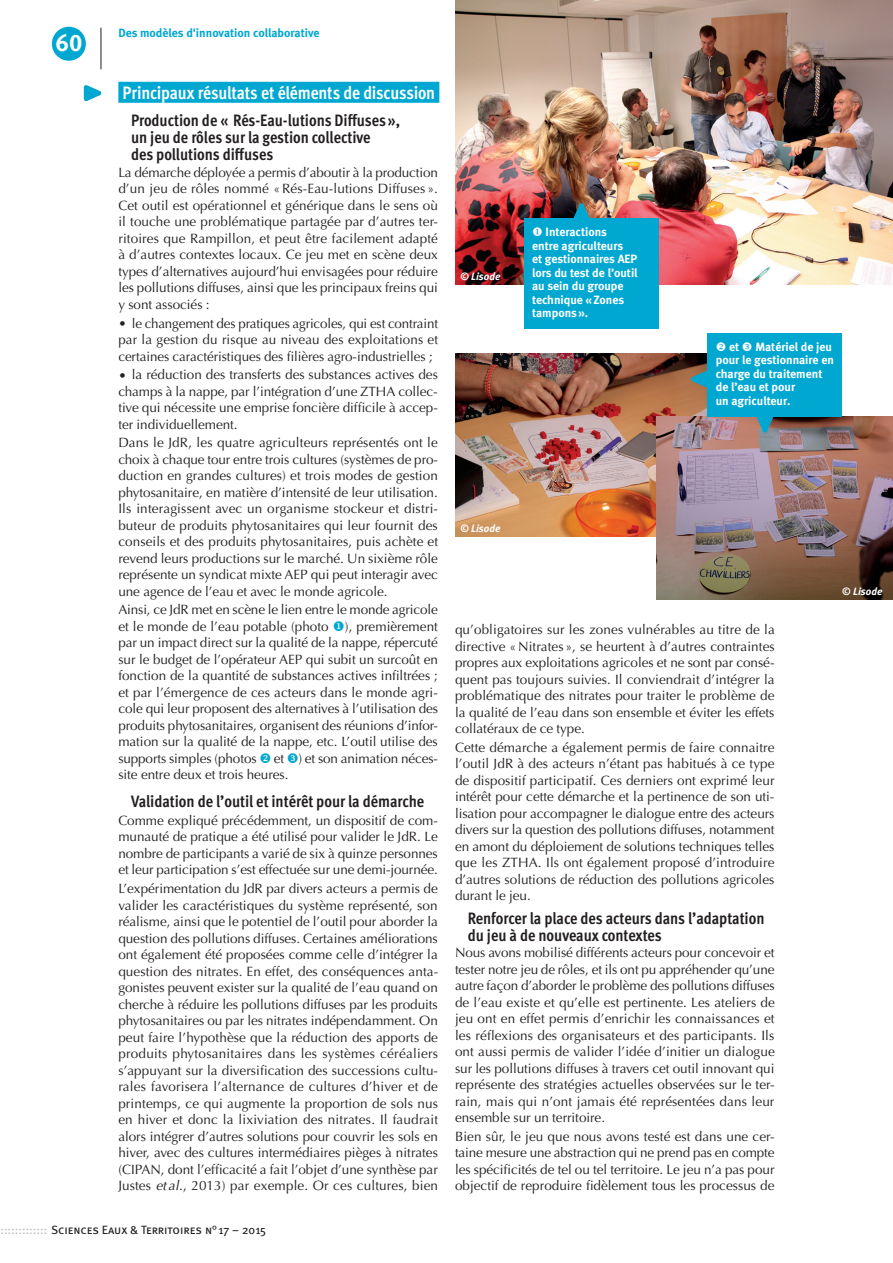
<style>
.page{position:relative;width:893px;height:1263px;background:#fff}
.page>*{position:absolute;margin:0;border:0;box-sizing:border-box;transform-origin:0 0}
.t1{font:24px "Meta Bold Caps Expert";color:#fff}
.t2{font:700 18px "Meta Cond OT";letter-spacing:-.015em;color:#fff}
.t3{font:700 16.5px/17px "Meta Cond OT";color:#231f20}
.t4{font:13.5px/16.5px "Optima";letter-spacing:-.005em;color:#231f20;text-align:justify}
.t5{font:12px/13.5px "Meta Bold LF";color:#fff}
.t6{font:12px "Meta Book Caps";letter-spacing:-.005em;color:#231f20}
.t7{font:700 12px "Meta";color:#00a7d1}
.t8{font:italic 10.5px "Meta Bold LF";color:#fff}
.s1{color:#00a7d1}
.s2{font-style:italic}
.s3{color:#bcbdc0}
</style>
<div class="page">
<img style="left:455px;top:353px;width:252px;height:184px">
<img style="left:657px;top:416px;width:236px;height:183px">
<div style="left:118px;top:82px;width:321px;height:21px;background:#00a7d1"></div>
<img style="left:455px;top:0;width:438px;height:285px">
<div style="left:524px;top:218px;width:134px;height:111px;background:#00a7d1"></div>
<svg style="left:682px;top:367px;width:25px;height:25px"></svg>
<div style="left:707px;top:333px;width:135px;height:84px;background:#00a7d1"></div>
<svg style="left:753px;top:417px;width:25px;height:24px"></svg>
<svg style="left:569px;top:194px;width:24px;height:24px"></svg>
<svg style="left:83px;top:85px;width:19px;height:17px"></svg>
<div style="left:52px;top:27px;width:34px;height:34px;background:#00a7d1;border-radius:50%"></div>
<hr style="left:101px;top:28px;width:1px;height:41px;background:#231f20">
<h1 class="t1" style="left:56px;top:28px;width:28px">60</h1>
<p class="t7" style="left:118px;top:25px;width:203px">Des modèles d'innovation collaborative</p>
<h2 class="t2" style="left:123px;top:81px;width:314px">Principaux résultats et éléments de discussion</h2>
<p class="t3" style="left:131px;top:113px;width:271px">Production de « Rés-Eau-lutions Diffuses», un jeu de rôles sur la gestion collective<br>des pollutions diffuses</p>
<p class="t4" style="left:118px;top:164px;width:321px">La démarche déployée a permis d’aboutir à la production d’un jeu de rôles nommé «Rés-Eau-lutions Diffuses ».<br>Cet outil est opérationnel et générique dans le sens où il touche une problématique partagée par d’autres ter&shy;ritoires que Rampillon, et peut être facilement adapté à d’autres contextes locaux. Ce jeu met en scène deux types d’alternatives aujourd’hui envisagées pour réduire les pollutions diffuses, ainsi que les principaux freins qui y sont associés :</p>
<p class="t4" style="left:118px;top:315px;width:321px">• le changement des pratiques agricoles, qui est contraint par la gestion du risque au niveau des exploitations et certaines caractéristiques des filières agro-industrielles ;</p>
<p class="t4" style="left:118px;top:367px;width:321px">• la réduction des transferts des substances actives des champs à la nappe, par l’intégration d’une ZTHA collec&shy;tive qui nécessite une emprise foncière difficile à accep&shy;ter individuellement.</p>
<p class="t4" style="left:118px;top:435px;width:321px">Dans le JdR, les quatre agriculteurs représentés ont le choix à chaque tour entre trois cultures (systèmes de pro&shy;duction en grandes cultures) et trois modes de gestion phytosanitaire, en matière d’intensité de leur utilisation.<br>Ils interagissent avec un organisme stockeur et distri&shy;buteur de produits phytosanitaires qui leur fournit des conseils et des produits phytosanitaires, puis achète et revend leurs productions sur le marché. Un sixième rôle représente un syndicat mixte AEP qui peut interagir avec une agence de l’eau et avec le monde agricole.</p>
<p class="t4" style="left:118px;top:602px;width:321px">Ainsi, ce JdR met en scène le lien entre le monde agricole et le monde de l’eau potable (photo <span class="s1">◆</span>), premièrement par un impact direct sur la qualité de la nappe, répercuté sur le budget de l’opérateur AEP qui subit un surcoût en fonction de la quantité de substances actives infiltrées ; et par l’émergence de ces acteurs dans le monde agri&shy;cole qui leur proposent des alternatives à l’utilisation des produits phytosanitaires, organisent des réunions d’infor&shy;mation sur la qualité de la nappe, etc. L’outil utilise des supports simples (photos <span class="s1">❖</span> et ) et son animation néces&shy;site entre deux et trois heures.</p>
<p class="t3" style="left:131px;top:793px;width:295px">Validation de l’outil et intérêt pour la démarche</p>
<p class="t4" style="left:118px;top:812px;width:321px">Comme expliqué précédemment, un dispositif de com&shy;munauté de pratique a été utilisé pour valider le JdR. Le nombre de participants a varié de six à quinze personnes et leur participation s’est effectuée sur une demi-journée.</p>
<p class="t4" style="left:118px;top:880px;width:321px">L’expérimentation du JdR par divers acteurs a permis de valider les caractéristiques du système représenté, son réalisme, ainsi que le potentiel de l’outil pour aborder la question des pollutions diffuses. Certaines améliorations ont également été proposées comme celle d’intégrer la question des nitrates. En effet, des conséquences anta&shy;gonistes peuvent exister sur la qualité de l’eau quand on cherche à réduire les pollutions diffuses par les produits phytosanitaires ou par les nitrates indépendamment. On peut faire l’hypothèse que la réduction des apports de produits phytosanitaires dans les systèmes céréaliers s’appuyant sur la diversification des successions cultu&shy;rales favorisera l’alternance de cultures d’hiver et de printemps, ce qui augmente la proportion de sols nus en hiver et donc la lixiviation des nitrates. Il faudrait alors intégrer d’autres solutions pour couvrir les sols en hiver, avec des cultures intermédiaires pièges à nitrates (CIPAN, dont l’efficacité a fait l’objet d’une synthèse par Justes <span class="s2">et al</span>., 2013) par exemple. Or ces cultures, bien</p>
<p class="t6" style="left:0;top:1223px;width:267px"><span class="s3">:::::::::::::</span> Sciences Eaux &amp; Territoires n° 17 – 2015</p>
<p class="t8" style="left:460px;top:270px;width:42px">© Lisode</p>
<p class="t5" style="left:532px;top:225px;width:107px">◆ Interactions<br>entre agriculteurs<br>et gestionnaires AEP lors du test de l’outil au sein du groupe technique «Zones tampons».</p>
<p class="t5" style="left:716px;top:340px;width:120px;text-indent:40px">Matériel de jeu pour le gestionnaire en charge du traitement de l’eau et pour<br>un agriculteur.</p>
<p class="t5" style="left:716px;top:340px;width:25px">❖ et</p>
<p class="t8" style="left:460px;top:522px;width:42px">© Lisode</p>
<p class="t4" style="left:455px;top:622px;width:321px">qu’obligatoires sur les zones vulnérables au titre de la directive «Nitrates », se heurtent à d’autres contraintes propres aux exploitations agricoles et ne sont par consé&shy;quent pas toujours suivies. Il conviendrait d’intégrer la problématique des nitrates pour traiter le problème de la qualité de l’eau dans son ensemble et éviter les effets collatéraux de ce type.</p>
<p class="t4" style="left:455px;top:739px;width:321px">Cette démarche a également permis de faire connaitre l’outil JdR à des acteurs n’étant pas habitués à ce type de dispositif participatif. Ces derniers ont exprimé leur intérêt pour cette démarche et la pertinence de son uti&shy;lisation pour accompagner le dialogue entre des acteurs divers sur la question des pollutions diffuses, notamment en amont du déploiement de solutions techniques telles que les ZTHA. Ils ont également proposé d’introduire d’autres solutions de réduction des pollutions agricoles durant le jeu.</p>
<p class="t3" style="left:468px;top:910px;width:298px">Renforcer la place des acteurs dans l’adaptation du jeu à de nouveaux contextes</p>
<p class="t4" style="left:455px;top:945px;width:321px">Nous avons mobilisé différents acteurs pour concevoir et tester notre jeu de rôles, et ils ont pu appréhender qu’une autre façon d’aborder le problème des pollutions diffuses de l’eau existe et qu’elle est pertinente. Les ateliers de jeu ont en effet permis d’enrichir les connaissances et les réflexions des organisateurs et des participants. Ils ont aussi permis de valider l’idée d’initier un dialogue sur les pollutions diffuses à travers cet outil innovant qui représente des stratégies actuelles observées sur le ter&shy;rain, mais qui n’ont jamais été représentées dans leur ensemble sur un territoire.</p>
<p class="t4" style="left:455px;top:1128px;width:321px">Bien sûr, le jeu que nous avons testé est dans une cer&shy;taine mesure une abstraction qui ne prend pas en compte les spécificités de tel ou tel territoire. Le jeu n’a pas pour objectif de reproduire fidèlement tous les processus de</p>
<p class="t8" style="left:842px;top:585px;width:42px">© Lisode</p>
</div>
